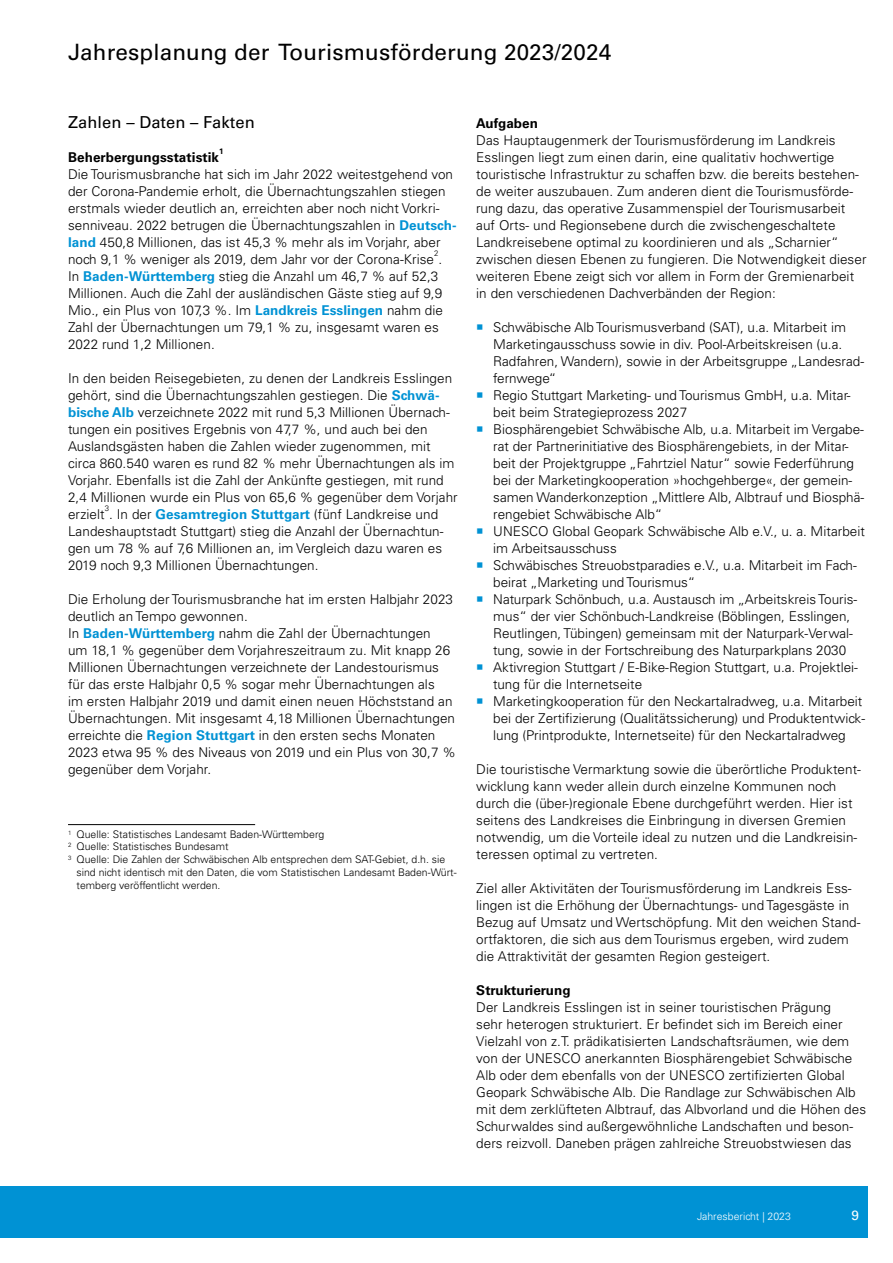
<style>
.page{position:relative;width:893px;height:1263px;background:#fff}
.page>*{position:absolute;margin:0;border:0;box-sizing:border-box;transform-origin:0 0}
.t1{font:22.5px "Univers LT Std";letter-spacing:.005em;color:#000}
.t2{font:16.5px "Univers LT Std";letter-spacing:.005em;color:#000}
.t3{font:300 13.5px/17px "Univers LT Std";letter-spacing:.005em;color:#000}
.t4{font:700 13.5px "Univers LT Std";letter-spacing:.005em;color:#000}
.t5{font:13.5px "Univers LT Std";color:#fff}
.t6{font:300 10.5px/12.8px "Univers LT Std";color:#000}
.t7{font:300 10.5px "Univers LT Std";color:#fff}
.t8{font:300 7.8px "Univers LT Std";color:#000}
.t9{font:700 7.8px "Univers LT Std";color:#000}
.s1{font-weight:700;color:#0092d4}
</style>
<div class="page">
<div style="left:0;top:1186px;width:867px;height:51px;background:#0092d4"></div>
<hr style="left:68px;top:824px;width:187px;height:1px;background:#000">
<p class="t1" style="left:68px;top:38px;width:545px">Jahresplanung der Tourismusförderung 2023/2024</p>
<h2 class="t2" style="left:68px;top:112px;width:188px">Zahlen – Daten – Fakten</h2>
<h3 class="t4" style="left:68px;top:149px;width:153px">Beherbergungsstatistik</h3>
<h3 class="t9" style="left:219px;top:147px;width:6px">1</h3>
<p class="t3" style="left:68px;top:165px;width:390px">Die Tourismusbranche hat sich im Jahr 2022 weitestgehend von der Corona-Pandemie erholt, die Übernachtungszahlen stiegen erstmals wieder deutlich an, erreichten aber noch nicht Vorkri&shy;senniveau. 2022 betrugen die Übernachtungszahlen in <span class="s1">Deutsch&shy;land</span> 450,8 Millionen, das ist 45,3 % mehr als im Vorjahr, aber noch 9,1 % weniger als 2019, dem Jahr vor der Corona-Krise .</p>
<p class="t8" style="left:434px;top:249px;width:6px">2</p>
<p class="t3" style="left:68px;top:267px;width:377px">In <span class="s1">Baden-Württemberg</span> stieg die Anzahl um 46,7 % auf 52,3<br>Millionen. Auch die Zahl der ausländischen Gäste stieg auf 9,9<br>Mio., ein Plus von 107,3 %. Im <span class="s1">Landkreis Esslingen</span> nahm die Zahl der Übernachtungen um 79,1 % zu, insgesamt waren es 2022 rund 1,2 Millionen.</p>
<p class="t3" style="left:68px;top:369px;width:391px">In den beiden Reisegebieten, zu denen der Landkreis Esslingen gehört, sind die Übernachtungszahlen gestiegen. Die <span class="s1">Schwä&shy;bische Alb</span> verzeichnete 2022 mit rund 5,3 Millionen Übernach&shy;tungen ein positives Ergebnis von 47,7 %, und auch bei den Auslandsgästen haben die Zahlen wieder zugenommen, mit circa 860.540 waren es rund 82 % mehr Übernachtungen als im Vorjahr. Ebenfalls ist die Zahl der Ankünfte gestiegen, mit rund 2,4 Millionen wurde ein Plus von 65,6 % gegenüber dem Vorjahr erzielt . In der <span class="s1">Gesamtregion Stuttgart</span> (fünf Landkreise und</p>
<p class="t8" style="left:105px;top:504px;width:6px">3</p>
<p class="t3" style="left:68px;top:523px;width:377px;text-align:justify">Landeshauptstadt Stuttgart) stieg die Anzahl der Übernachtun&shy;gen um 78 % auf 7,6 Millionen an, im Vergleich dazu waren es 2019 noch 9,3 Millionen Übernachtungen.</p>
<p class="t3" style="left:68px;top:591px;width:387px">Die Erholung der Tourismusbranche hat im ersten Halbjahr 2023 deutlich an Tempo gewonnen.</p>
<p class="t3" style="left:68px;top:625px;width:389px">In <span class="s1">Baden-Württemberg</span> nahm die Zahl der Übernachtungen<br>um 18,1 % gegenüber dem Vorjahreszeitraum zu. Mit knapp 26<br>Millionen Übernachtungen verzeichnete der Landestourismus für das erste Halbjahr 0,5 % sogar mehr Übernachtungen als<br>im ersten Halbjahr 2019 und damit einen neuen Höchststand an Übernachtungen. Mit insgesamt 4,18 Millionen Übernachtungen erreichte die <span class="s1">Region Stuttgart</span> in den ersten sechs Monaten 2023 etwa 95 % des Niveaus von 2019 und ein Plus von 30,7 % gegenüber dem Vorjahr.</p>
<p class="t6" style="left:68px;top:828px;width:258px"><sup>1</sup> Quelle: Statistisches Landesamt Baden-Württemberg</p>
<p class="t6" style="left:68px;top:840px;width:162px"><sup>2</sup> Quelle: Statistisches Bundesamt</p>
<p class="t6" style="left:77px;top:853px;width:382px;text-indent:-9px"><sup>3</sup> Quelle: Die Zahlen der Schwäbischen Alb entsprechen dem SAT-Gebiet, d.h. sie sind nicht identisch mit den Daten, die vom Statistischen Landesamt Baden-Würt&shy;temberg veröffentlicht werden.</p>
<h3 class="t4" style="left:476px;top:115px;width:63px">Aufgaben</h3>
<p class="t3" style="left:476px;top:131px;width:392px">Das Hauptaugenmerk der Tourismusförderung im Landkreis Esslingen liegt zum einen darin, eine qualitativ hochwertige touristische Infrastruktur zu schaffen bzw. die bereits bestehen&shy;de weiter auszubauen. Zum anderen dient die Tourismusförde&shy;rung dazu, das operative Zusammenspiel der Tourismusarbeit auf Orts- und Regionsebene durch die zwischengeschaltete Landkreisebene optimal zu koordinieren und als „Scharnier“ zwischen diesen Ebenen zu fungieren. Die Notwendigkeit dieser weiteren Ebene zeigt sich vor allem in Form der Gremienarbeit in den verschiedenen Dachverbänden der Region:</p>
<p class="t3" style="left:493px;top:318px;width:372px">Schwäbische Alb Tourismusverband (SAT), u.a. Mitarbeit im Marketingausschuss sowie in div. Pool-Arbeitskreisen (u.a.<br>Radfahren, Wandern), sowie in der Arbeitsgruppe „Landesrad&shy;fernwege“</p>
<p class="t3" style="left:493px;top:386px;width:359px">Regio Stuttgart Marketing- und Tourismus GmbH, u.a. Mitar&shy;beit beim Strategieprozess 2027</p>
<p class="t3" style="left:493px;top:420px;width:372px">Biosphärengebiet Schwäbische Alb, u.a. Mitarbeit im Vergabe&shy;rat der Partnerinitiative des Biosphärengebiets, in der Mitar&shy;beit der Projektgruppe „Fahrtziel Natur“ sowie Federführung bei der Marketingkooperation »hochgehberge«, der gemein&shy;samen Wanderkonzeption „Mittlere Alb, Albtrauf und Biosphä&shy;rengebiet Schwäbische Alb“</p>
<p class="t3" style="left:493px;top:523px;width:373px">UNESCO Global Geopark Schwäbische Alb e.V., u. a. Mitarbeit im Arbeitsausschuss</p>
<p class="t3" style="left:493px;top:557px;width:365px">Schwäbisches Streuobstparadies e.V., u.a. Mitarbeit im Fach&shy;beirat „Marketing und Tourismus“</p>
<p class="t3" style="left:493px;top:591px;width:365px">Naturpark Schönbuch, u.a. Austausch im „Arbeitskreis Touris&shy;mus“ der vier Schönbuch-Landkreise (Böblingen, Esslingen, Reutlingen, Tübingen) gemeinsam mit der Naturpark-Verwal&shy;tung, sowie in der Fortschreibung des Naturparkplans 2030</p>
<p class="t3" style="left:493px;top:659px;width:366px">Aktivregion Stuttgart / E-Bike-Region Stuttgart, u.a. Projektlei&shy;tung für die Internetseite</p>
<p class="t3" style="left:493px;top:693px;width:373px">Marketingkooperation für den Neckartalradweg, u.a. Mitarbeit bei der Zertifizierung (Qualitätssicherung) und Produktentwick&shy;lung (Printprodukte, Internetseite) für den Neckartalradweg</p>
<p class="t3" style="left:476px;top:761px;width:386px">Die touristische Vermarktung sowie die überörtliche Produktent&shy;wicklung kann weder allein durch einzelne Kommunen noch durch die (über-)regionale Ebene durchgeführt werden. Hier ist seitens des Landkreises die Einbringung in diversen Gremien notwendig, um die Vorteile ideal zu nutzen und die Landkreisin&shy;teressen optimal zu vertreten.</p>
<p class="t3" style="left:476px;top:880px;width:386px">Ziel aller Aktivitäten der Tourismusförderung im Landkreis Ess&shy;lingen ist die Erhöhung der Übernachtungs- und Tagesgäste in Bezug auf Umsatz und Wertschöpfung. Mit den weichen Stand&shy;ortfaktoren, die sich aus dem Tourismus ergeben, wird zudem die Attraktivität der gesamten Region gesteigert.</p>
<h3 class="t4" style="left:476px;top:982px;width:96px">Strukturierung</h3>
<p class="t3" style="left:476px;top:999px;width:391px">Der Landkreis Esslingen ist in seiner touristischen Prägung<br>sehr heterogen strukturiert. Er befindet sich im Bereich einer Vielzahl von z.T. prädikatisierten Landschaftsräumen, wie dem von der UNESCO anerkannten Biosphärengebiet Schwäbische Alb oder dem ebenfalls von der UNESCO zertifizierten Global Geopark Schwäbische Alb. Die Randlage zur Schwäbischen Alb mit dem zerklüfteten Albtrauf, das Albvorland und die Höhen des Schurwaldes sind außergewöhnliche Landschaften und beson&shy;ders reizvoll. Daneben prägen zahlreiche Streuobstwiesen das</p>
<p class="t7" style="left:697px;top:1210px;width:95px">Jahresbericht | 2023</p>
<p class="t5" style="left:851px;top:1208px;width:9px">9</p>
</div>
